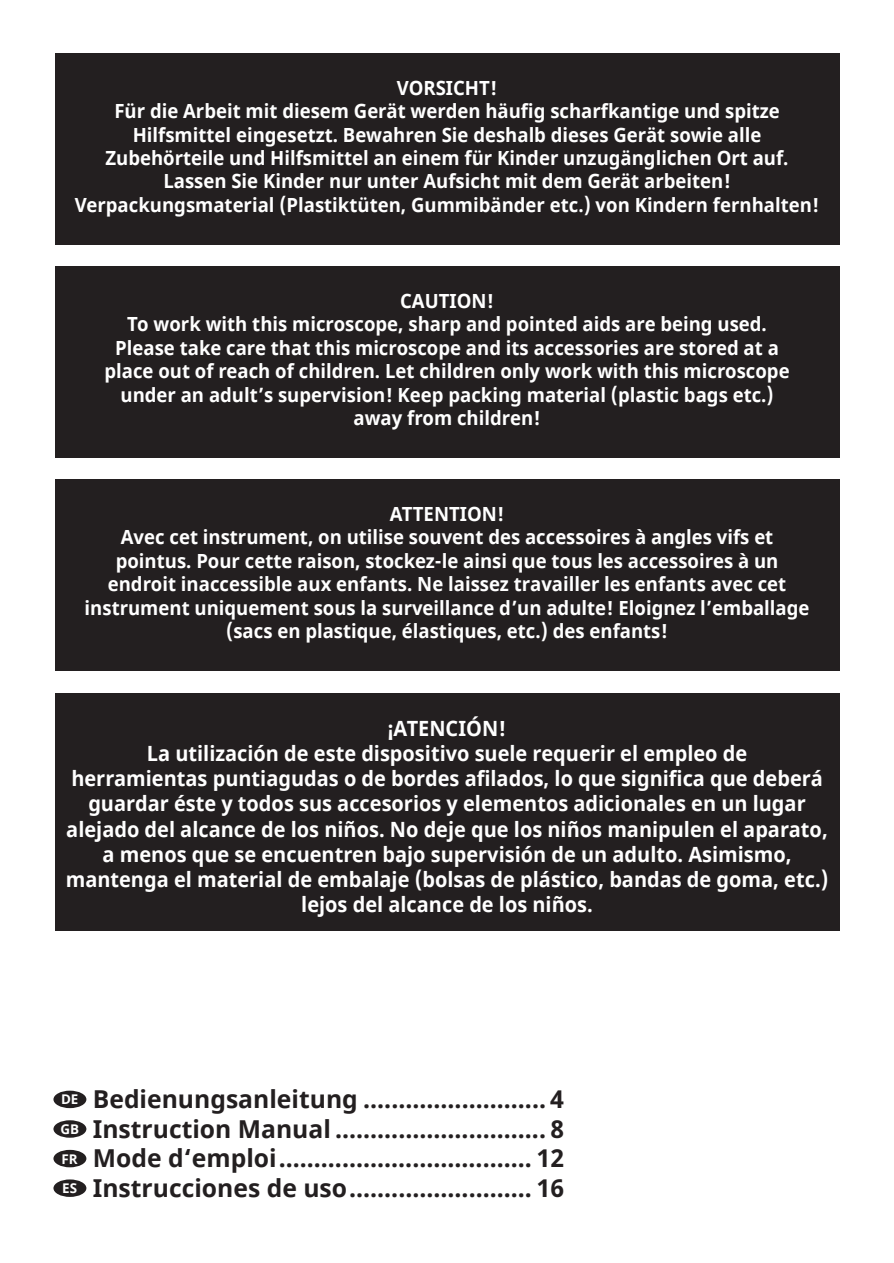
<style>
.page{position:relative;width:894px;height:1263px;background:#fff}
.page>*{position:absolute;margin:0;border:0;box-sizing:border-box;transform-origin:0 0}
.t1{font:700 24.6px/29.5px "Noto Sans";color:#231f20;text-align:justify}
.t2{font:700 21px/25.2px "Noto Sans";color:#fff;text-align:center;scale:.95 1}
.t3{font:700 19.5px/23.4px "Noto Sans";color:#fff;text-align:center;scale:.95 1}
</style>
<div class="page">
<div style="left:55px;top:53px;width:783px;height:192px;background:#231f20"></div>
<div style="left:55px;top:266px;width:783px;height:192px;background:#231f20"></div>
<div style="left:55px;top:480px;width:783px;height:191px;background:#231f20"></div>
<div style="left:55px;top:693px;width:783px;height:237px;background:#231f20"></div>
<div style="left:53px;top:1090px;width:33px;height:18px;background:#231f20;border-radius:50%"></div>
<div style="left:53px;top:1120px;width:33px;height:18px;background:#231f20;border-radius:50%"></div>
<div style="left:53px;top:1150px;width:33px;height:17px;background:#231f20;border-radius:50%"></div>
<div style="left:53px;top:1179px;width:33px;height:18px;background:#231f20;border-radius:50%"></div>
<p class="t3" style="left:75px;top:78px;width:785px">VORSICHT!<br>Für die Arbeit mit diesem Gerät werden häufig scharfkantige und spitze Hilfsmittel eingesetzt. Bewahren Sie deshalb dieses Gerät sowie alle Zubehörteile und Hilfsmittel an einem für Kinder unzugänglichen Ort auf.<br>Lassen Sie Kinder nur unter Aufsicht mit dem Gerät arbeiten!<br>Verpackungsmaterial (Plastiktüten, Gummibänder etc.) von Kindern fernhalten!</p>
<p class="t3" style="left:104px;top:291px;width:722px">CAUTION!<br>To work with this microscope, sharp and pointed aids are being used.<br>Please take care that this microscope and its accessories are stored at a place out of reach of children. Let children only work with this microscope under an adult’s supervision! Keep packing material (plastic bags etc.) away from children!</p>
<p class="t3" style="left:85px;top:504px;width:764px">ATTENTION!<br>Avec cet instrument, on utilise souvent des accessoires à angles vifs et pointus. Pour cette raison, stockez-le ainsi que tous les accessoires à un endroit inaccessible aux enfants. Ne laissez travailler les enfants avec cet instrument uniquement sous la surveillance d’un adulte! Eloignez l’emballage (sacs en plastique, élastiques, etc.) des enfants!</p>
<p class="t2" style="left:66px;top:718px;width:803px">¡ATENCIÓN!<br>La utilización de este dispositivo suele requerir el empleo de<br>herramientas puntiagudas o de bordes afilados, lo que significa que deberá guardar éste y todos sus accesorios y elementos adicionales en un lugar alejado del alcance de los niños. No deje que los niños manipulen el aparato, a menos que se encuentren bajo supervisión de un adulto. Asimismo, mantenga el material de embalaje (bolsas de plástico, bandas de goma, etc.) lejos del alcance de los niños.</p>
<p class="t1" style="left:60px;top:1087px;width:505px"><sup>DE</sup> Bedienungsanleitung .......................... 4<br><sup>GB</sup> Instruction Manual .............................. 8<br><sup>FR</sup> Mode d‘emploi .................................... 12<br><sup>ES</sup> Instrucciones de uso .......................... 16</p>
</div>
